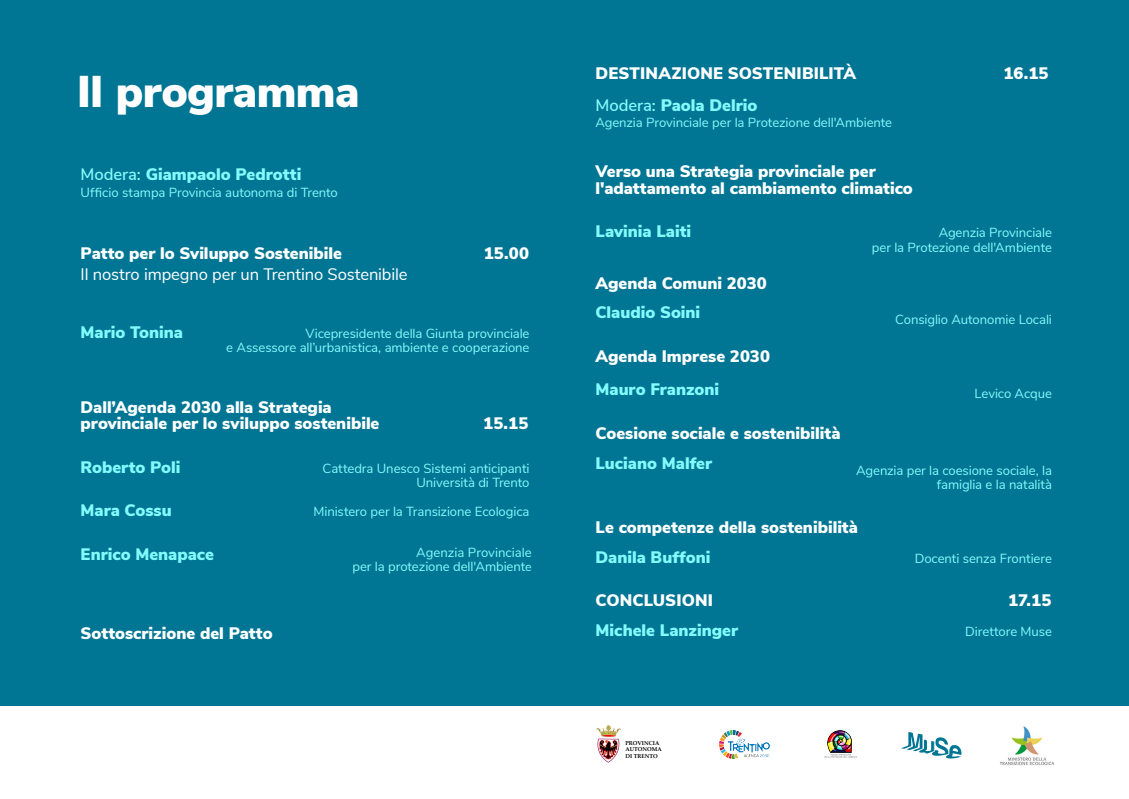
<style>
.page{position:relative;width:1129px;height:799px;background:#fff}
.page>*{position:absolute;margin:0;border:0;box-sizing:border-box;transform-origin:0 0}
.t1{font:900 44.25px "Nunito Sans";letter-spacing:-.01em;color:#fff}
.t2{font:900 16.62px/16.6px "Nunito Sans";color:#fff}
.t3{font:900 16.62px "Nunito Sans";color:#81fcfc}
.t4{font:16.62px "Nunito Sans";letter-spacing:-.01em;color:#fff}
.t5{font:13.12px/14.5px "Nunito Sans";letter-spacing:-.005em;color:#81fcfc;text-align:right}
.t6{font:700 5.62px/6.7px "Palatino Linotype";color:#000}
.s1{font-weight:600}
.s2{font-size:12.44px}
</style>
<div class="page">
<div style="left:0;top:0;width:1128px;height:798px;background:#007694"></div>
<div style="left:0;top:706px;width:1128px;height:92px;background:#fff"></div>
<img style="left:719px;top:730px;width:50px;height:27px">
<img style="left:827px;top:730px;width:24px;height:21px">
<svg style="left:824px;top:754px;width:33px;height:3px"></svg>
<svg style="left:901px;top:732px;width:60px;height:26px"></svg>
<img style="left:597px;top:725px;width:23px;height:37px">
<img style="left:1000px;top:726px;width:54px;height:39px">
<h1 class="t1" style="left:77px;top:58px;width:284px">Il programma</h1>
<p class="t3" style="left:80px;top:162px;width:222px"><span class="s1">Modera:</span> Giampaolo Pedrotti</p>
<p class="t5" style="left:80px;top:184px;width:259px">Ufficio stampa Provincia autonoma di Trento</p>
<p class="t2" style="left:80px;top:244px;width:263px">Patto per lo Sviluppo Sostenibile</p>
<p class="t2" style="left:483px;top:244px;width:47px">15.00</p>
<p class="t4" style="left:80px;top:261px;width:328px">Il nostro impegno per un Trentino Sostenibile</p>
<p class="t3" style="left:80px;top:319px;width:104px">Mario Tonina</p>
<p class="t5" style="left:226px;top:325px;width:305px">Vicepresidente della Giunta provinciale<br>e Assessore all’urbanistica, ambiente e cooperazione</p>
<p class="t2" style="left:80px;top:397px;width:300px">Dall’Agenda 2030 alla Strategia provinciale per lo sviluppo sostenibile</p>
<p class="t2" style="left:483px;top:414px;width:47px">15.15</p>
<p class="t3" style="left:80px;top:454px;width:101px">Roberto Poli</p>
<p class="t5" style="left:322px;top:460px;width:208px">Cattedra Unesco Sistemi anticipanti<br>Università di Trento</p>
<p class="t3" style="left:80px;top:498px;width:93px">Mara Cossu</p>
<p class="t5" style="left:313px;top:503px;width:217px">Ministero per la Transizione Ecologica</p>
<p class="t3" style="left:80px;top:541px;width:135px">Enrico Menapace</p>
<p class="t5" style="left:352px;top:543px;width:181px">Agenzia Provinciale<br>per la protezione dell'Ambient<span class="s2">e</span></p>
<p class="t2" style="left:80px;top:623px;width:194px">Sottoscrizione del Patto</p>
<p class="t2" style="left:595px;top:65px;width:262px">DESTINAZIONE SOSTENIBILITÀ</p>
<p class="t2" style="left:1003px;top:65px;width:46px">16.15</p>
<p class="t3" style="left:595px;top:92px;width:163px"><span class="s1">Modera:</span> Paola Delrio</p>
<p class="t5" style="left:595px;top:114px;width:298px">Agenzia Provinciale per la Protezione dell'Ambiente</p>
<p class="t2" style="left:595px;top:162px;width:319px">Verso una Strategia provinciale per l'adattamento al cambiamento climatico</p>
<p class="t5" style="left:872px;top:224px;width:181px">Agenzia Provinciale<br>per la Protezione dell'Ambiente</p>
<p class="t3" style="left:595px;top:219px;width:97px">Lavinia Laiti</p>
<p class="t2" style="left:595px;top:274px;width:173px">Agenda Comuni 2030</p>
<p class="t3" style="left:595px;top:300px;width:106px">Claudio Soini</p>
<p class="t2" style="left:595px;top:347px;width:176px">Agenda Imprese 2030</p>
<p class="t3" style="left:595px;top:377px;width:125px">Mauro Franzoni</p>
<p class="t2" style="left:595px;top:424px;width:246px">Coesione sociale e sostenibilità</p>
<p class="t3" style="left:595px;top:450px;width:118px">Luciano Malfer</p>
<p class="t5" style="left:895px;top:311px;width:158px">Consiglio Autonomie Locali</p>
<p class="t5" style="left:974px;top:385px;width:79px">Levico Acque</p>
<p class="t5" style="left:856px;top:461px;width:197px">Agenzia per la coesione sociale, la famiglia e la natalità</p>
<p class="t2" style="left:595px;top:517px;width:264px">Le competenze della sostenibilità</p>
<p class="t3" style="left:595px;top:544px;width:116px">Danila Buffoni</p>
<p class="t5" style="left:914px;top:549px;width:139px">Docenti senza Frontiere</p>
<p class="t2" style="left:595px;top:591px;width:119px">CONCLUSIONI</p>
<p class="t2" style="left:1008px;top:591px;width:45px">17.15</p>
<p class="t3" style="left:595px;top:617px;width:144px">Michele Lanzinger</p>
<p class="t5" style="left:965px;top:623px;width:88px">Direttore Muse</p>
<p class="t6" style="left:625px;top:738px;width:38px">PROVINCIA<br>AUTONOMA<br>DI TRENTO</p>
</div>
